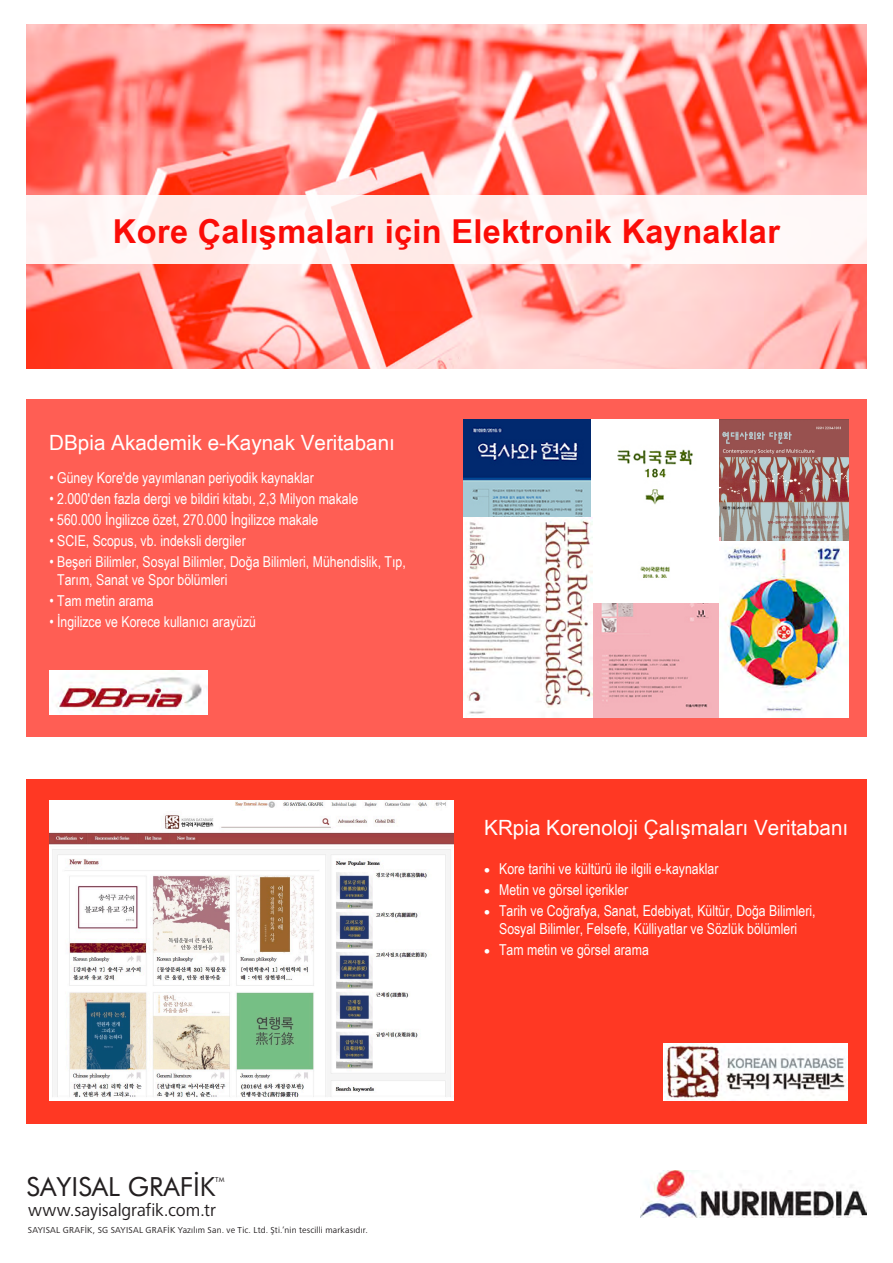
<style>
.page{position:relative;width:893px;height:1263px;background:#fff}
.page>*{position:absolute;margin:0;border:0;box-sizing:border-box;transform-origin:0 0}
.t1{font:700 33px "Arial Narrow";letter-spacing:.01em;color:#fb0c07;scale:1.2 1}
.t2{font:26.25px "Futura BT";color:#231f20}
.t3{font:21px "Arial Narrow";color:#fff;scale:1.2 1}
.t4{font:18px "Frutiger Next LTW1 G";letter-spacing:-.005em;color:#231f20}
.t5{font:15px/18px "Arial Narrow";color:#fff;text-align:center}
.t6{font:9px "Frutiger Next LTW1 G";letter-spacing:.02em;color:#231f20}
.t7{font:6.75px "Futura BT";color:#231f20}
</style>
<div class="page">
<div style="left:27px;top:399px;width:840px;height:338px;background:#ff5e54"></div>
<img style="left:27px;top:25px;width:840px;height:344px">
<div style="left:27px;top:779px;width:840px;height:344px;background:#ff3823"></div>
<div style="left:25px;top:195px;width:842px;height:68px;background:linear-gradient(to right,#ffeeed,#fff8f7)"></div>
<img style="left:719px;top:419px;width:129px;height:122px">
<img style="left:49px;top:801px;width:405px;height:300px">
<img style="left:463px;top:419px;width:128px;height:98px">
<img style="left:49px;top:671px;width:159px;height:44px">
<img style="left:663px;top:1043px;width:184px;height:58px">
<img style="left:640px;top:1170px;width:227px;height:47px">
<img style="left:592px;top:537px;width:129px;height:181px">
<img style="left:591px;top:419px;width:128px;height:184px">
<img style="left:719px;top:541px;width:129px;height:177px">
<img style="left:463px;top:517px;width:129px;height:201px">
<h1 class="t1" style="left:113px;top:206px;width:557px">Kore Çalışmaları için Elektronik Kaynaklar</h1>
<h3 class="t3" style="left:49px;top:427px;width:290px">DBpia Akademik e-Kaynak Veritabanı</h3>
<p class="t5" style="left:49px;top:468px;width:266px">• Güney Kore'de yayımlanan periyodik kaynaklar</p>
<p class="t5" style="left:49px;top:489px;width:310px">• 2.000'den fazla dergi ve bildiri kitabı, 2,3 Milyon makale</p>
<p class="t5" style="left:49px;top:510px;width:270px">• 560.000 İngilizce özet, 270.000 İngilizce makale</p>
<p class="t5" style="left:49px;top:531px;width:198px">• SCIE, Scopus, vb. indeksli dergiler</p>
<p class="t5" style="left:57px;top:552px;width:350px;text-align:left;text-indent:-8px">• Beşeri Bilimler, Sosyal Bilimler, Doğa Bilimleri, Mühendislik, Tıp,<br>Tarım, Sanat ve Spor bölümleri</p>
<p class="t5" style="left:49px;top:591px;width:106px">• Tam metin arama</p>
<p class="t5" style="left:49px;top:612px;width:208px">• İngilizce ve Korece kullanıcı arayüzü</p>
<h3 class="t3" style="left:484px;top:812px;width:305px">KRpia Korenoloji Çalışmaları Veritabanı</h3>
<p class="t5" style="left:484px;top:859px;width:236px">• Kore tarihi ve kültürü ile ilgili e-kaynaklar</p>
<p class="t5" style="left:484px;top:880px;width:146px">• Metin ve görsel içerikler</p>
<p class="t5" style="left:484px;top:901px;width:333px">• Tarih ve Coğrafya, Sanat, Edebiyat, Kültür, Doğa Bilimleri,<br>Sosyal Bilimler, Felsefe, Külliyatlar ve Sözlük bölümleri</p>
<p class="t5" style="left:484px;top:940px;width:166px">• Tam metin ve görsel arama</p>
<h2 class="t2" style="left:27px;top:1170px;width:190px">SAYISAL GRAFİK</h2>
<p class="t7" style="left:215px;top:1175px;width:11px">TM</p>
<p class="t4" style="left:28px;top:1199px;width:189px">www.sayisalgrafik.com.tr</p>
<p class="t6" style="left:28px;top:1224px;width:342px">SAYISAL GRAFİK, SG SAYISAL GRAFİK Yazılım San. ve Tic. Ltd. Şti.’nin tescilli markasıdır.</p>
</div>
